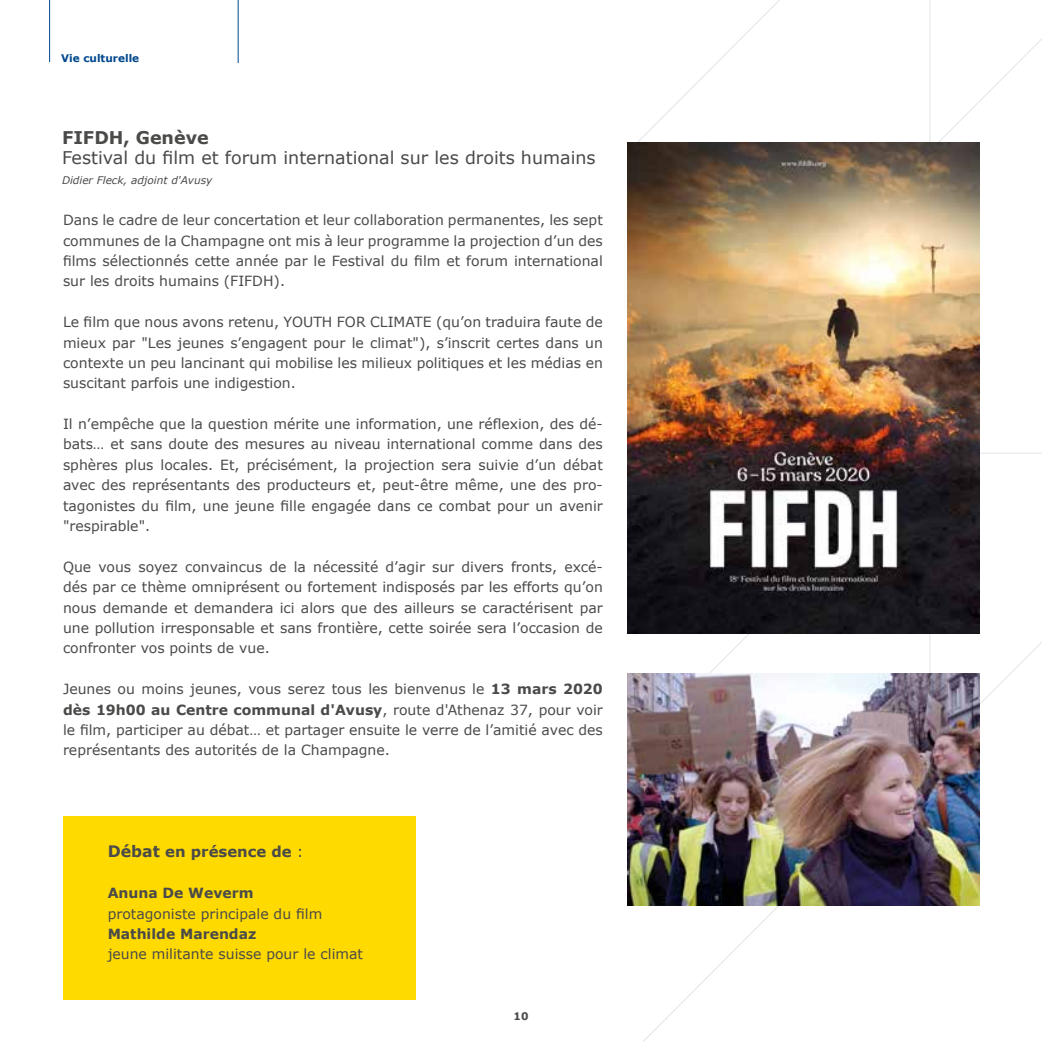
<style>
.page{position:relative;width:1042px;height:1042px;background:#fff}
.page>*{position:absolute;margin:0;border:0;box-sizing:border-box;transform-origin:0 0}
.t1{font:17.5px "Verdana";color:#4a4a49}
.t2{font:700 17.5px "Verdana";color:#4a4a49}
.t3{font:700 14.88px "Verdana";color:#4a4a49}
.t4{font:14px/20.3px "Verdana";color:#4a4a49;text-align:justify}
.t5{font:700 14px "Verdana";color:#4a4a49}
.t6{font:italic 10.5px "Verdana";color:#4a4a49}
.t7{font:700 10.5px "Verdana";color:#00488d}
.t8{font:700 10.5px "Verdana";color:#4a4a49}
.s1{font-weight:700}
.s2{font-size:15.75px}
.s3{font-weight:400}
</style>
<div class="page">
<svg style="left:627px;top:451px;width:303px;height:304px"></svg>
<svg style="left:627px;top:0;width:303px;height:152px"></svg>
<img style="left:628px;top:143px;width:352px;height:490px">
<img style="left:628px;top:674px;width:352px;height:231px">
<hr style="left:49px;top:0;width:1px;height:62px;background:#00488d">
<hr style="left:238px;top:0;width:1px;height:63px;background:#00488d">
<div style="left:63px;top:816px;width:352px;height:184px;background:#ffda00"></div>
<p class="t7" style="left:61px;top:51px;width:80px">Vie culturelle</p>
<p class="t2" style="left:62px;top:126px;width:148px">FIFDH, Genève</p>
<p class="t1" style="left:62px;top:146px;width:535px">Festival du film et forum international sur les droits humains</p>
<p class="t6" style="left:62px;top:174px;width:152px">Didier Fleck, adjoint d'Avusy</p>
<p class="t4" style="left:63px;top:210px;width:541px">Dans le cadre de leur concertation et leur collaboration permanentes, les sept communes de la Champagne ont mis à leur programme la projection d’un des films sélectionnés cette année par le Festival du film et forum international sur les droits humains (FIFDH).</p>
<p class="t4" style="left:63px;top:312px;width:541px">Le film que nous avons retenu, YOUTH FOR CLIMATE (qu’on traduira faute de mieux par "Les jeunes s’engagent pour le climat"), s’inscrit certes dans un contexte un peu lancinant qui mobilise les milieux politiques et les médias en suscitant parfois une indigestion.</p>
<p class="t4" style="left:63px;top:414px;width:541px">Il n’empêche que la question mérite une information, une réflexion, des dé&shy;bats… et sans doute des mesures au niveau international comme dans des sphères plus locales. Et, précisément, la projection sera suivie d’un débat avec des représentants des producteurs et, peut-être même, une des pro&shy;tagonistes du film, une jeune fille engagée dans ce combat pour un avenir "respirable".</p>
<p class="t4" style="left:63px;top:557px;width:541px">Que vous soyez convaincus de la nécessité d’agir sur divers fronts, excé&shy;dés par ce thème omniprésent ou fortement indisposés par les efforts qu’on nous demande et demandera ici alors que des ailleurs se caractérisent par une pollution irresponsable et sans frontière, cette soirée sera l’occasion de confronter vos points de vue.</p>
<p class="t4" style="left:63px;top:679px;width:541px">Jeunes ou moins jeunes, vous serez tous les bienvenus le <span class="s1">13 mars 2020 dès 19h00 au Centre communal d'Avusy</span>, route d'Athenaz 37, pour voir le film, participer au débat… et partager ensuite le verre de l’amitié avec des représentants des autorités de la Champagne.</p>
<p class="t3" style="left:108px;top:842px;width:197px"><span class="s2">Débat</span> en présence de <span class="s3">:</span></p>
<p class="t5" style="left:108px;top:884px;width:147px">Anuna De Weverm</p>
<p class="t4" style="left:108px;top:903px;width:216px">protagoniste principale du film</p>
<p class="t5" style="left:108px;top:924px;width:150px">Mathilde Marendaz</p>
<p class="t4" style="left:108px;top:944px;width:257px">jeune militante suisse pour le climat</p>
<p class="t8" style="left:513px;top:1010px;width:16px">10</p>
</div>
